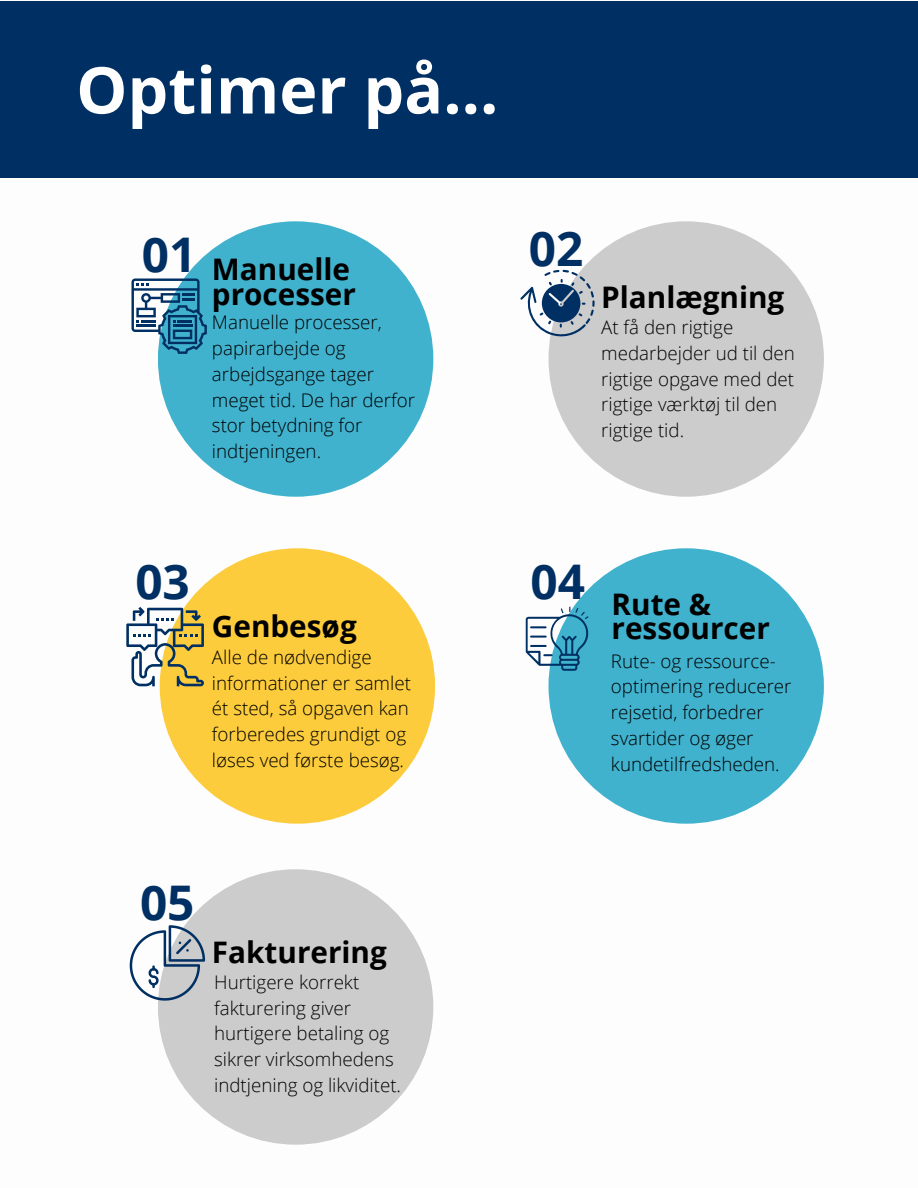
<style>
.page{position:relative;width:918px;height:1188px;background:#fff}
.page>*{position:absolute;margin:0;border:0;box-sizing:border-box;transform-origin:0 0}
.t1{font:700 64.5px "Open Sans";color:#fff}
.t2{font:700 47.7px "Open Sans";color:#003063}
.t3{font:700 29.7px/24.8px "Open Sans";color:#000;text-align:right}
.t4{font:300 18.75px/25.8px "Open Sans";color:#000}
</style>
<div class="page">
<div style="left:0;top:1px;width:918px;height:176px;background:#003063"></div>
<div style="left:158px;top:221px;width:275px;height:276px;background:#40b2ce;border-radius:50%"></div>
<div style="left:549px;top:221px;width:275px;height:276px;background:#ccc;border-radius:50%"></div>
<svg style="left:520px;top:270px;width:75px;height:69px"></svg>
<div style="left:549px;top:548px;width:275px;height:276px;background:#40b2ce;border-radius:50%"></div>
<svg style="left:526px;top:607px;width:63px;height:64px"></svg>
<div style="left:160px;top:548px;width:275px;height:276px;background:#fccc3c;border-radius:50%"></div>
<svg style="left:126px;top:607px;width:78px;height:79px"></svg>
<div style="left:158px;top:869px;width:275px;height:276px;background:#ccc;border-radius:50%"></div>
<svg style="left:130px;top:925px;width:75px;height:76px"></svg>
<svg style="left:131px;top:279px;width:76px;height:75px"></svg>
<h1 class="t1" style="left:76px;top:45px;width:424px">Optimer på...</h1>
<h3 class="t3" style="left:142px;top:256px;width:216px"><sup>01</sup> Manuelle processer</h3>
<p class="t4" style="left:212px;top:309px;width:205px">Manuelle processer, papirarbejde og arbejdsgange tager meget tid. De har derfor stor betydning for indtjeningen.</p>
<h2 class="t2" style="left:529px;top:215px;width:56px">02</h2>
<h3 class="t3" style="left:601px;top:285px;width:185px">Planlægning</h3>
<p class="t4" style="left:601px;top:314px;width:195px">At få den rigtige medarbejder ud til den rigtige opgave med det rigtige værktøj til den rigtige tid.</p>
<h2 class="t2" style="left:135px;top:548px;width:56px">03</h2>
<h2 class="t2" style="left:531px;top:548px;width:56px">04</h2>
<h3 class="t3" style="left:212px;top:613px;width:146px">Genbesøg</h3>
<p class="t4" style="left:212px;top:644px;width:201px">Alle de nødvendige informationer er samlet ét sted, så opgaven kan forberedes grundigt og løses ved første besøg.</p>
<h3 class="t3" style="left:612px;top:591px;width:160px;text-align:left">Rute &amp; ressourcer</h3>
<p class="t4" style="left:611px;top:647px;width:182px">Rute- og ressource&shy;optimering reducerer rejsetid, forbedrer svartider og øger kundetilfredsheden.</p>
<h2 class="t2" style="left:140px;top:869px;width:56px">05</h2>
<h3 class="t3" style="left:212px;top:939px;width:176px">Fakturering</h3>
<p class="t4" style="left:214px;top:969px;width:188px">Hurtigere korrekt fakturering giver hurtigere betaling og sikrer virksomhedens indtjening og likviditet.</p>
</div>
